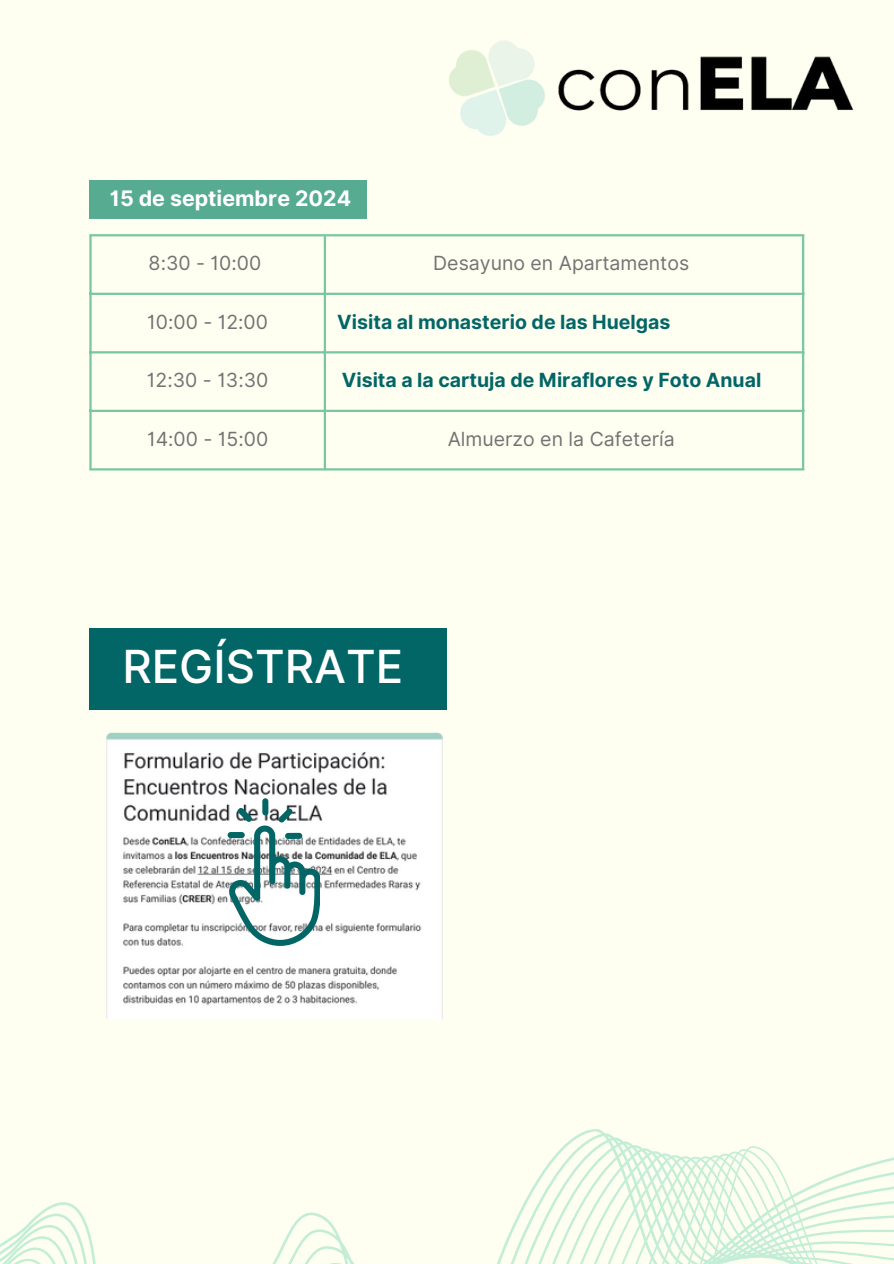
<style>
.page{position:relative;width:894px;height:1264px;background:#fff}
.page>*{position:absolute;margin:0;border:0;box-sizing:border-box;transform-origin:0 0}
.t1{font:500 45.6px "Inter";color:#fff}
.t2{font:700 21.3px "Inter";color:#fff}
.t3{font:19.5px "Inter";color:#737373}
.t4{font:700 19.5px "Inter";color:#036666}
</style>
<div class="page">
<div style="left:0;top:0;width:893px;height:1263px;background:#fefff1"></div>
<svg style="left:0;top:1129px;width:893px;height:134px"></svg>
<img style="left:449px;top:40px;width:405px;height:96px">
<hr style="left:89px;top:236px;width:3px;height:232px;background:#78c6a3">
<hr style="left:323px;top:236px;width:3px;height:232px;background:#78c6a3">
<hr style="left:801px;top:236px;width:3px;height:232px;background:#78c6a3">
<hr style="left:89px;top:234px;width:715px;height:2px;background:#78c6a3">
<hr style="left:89px;top:293px;width:715px;height:2px;background:#78c6a3">
<hr style="left:89px;top:351px;width:715px;height:2px;background:#78c6a3">
<hr style="left:89px;top:410px;width:715px;height:2px;background:#78c6a3">
<hr style="left:89px;top:468px;width:715px;height:2px;background:#78c6a3">
<div style="left:89px;top:180px;width:278px;height:38px;background:#56ab91"></div>
<div style="left:89px;top:628px;width:357px;height:81px;background:#036666"></div>
<img style="left:106px;top:732px;width:337px;height:286px">
<svg style="left:229px;top:798px;width:91px;height:147px"></svg>
<p class="t2" style="left:110px;top:186px;width:243px">15 de septiembre 2024</p>
<p class="t3" style="left:149px;top:251px;width:114px">8:30 - 10:00</p>
<p class="t3" style="left:433px;top:251px;width:257px">Desayuno en Apartamentos</p>
<p class="t3" style="left:147px;top:310px;width:122px">10:00 - 12:00</p>
<p class="t4" style="left:337px;top:310px;width:335px">Visita al monasterio de las Huelgas</p>
<p class="t3" style="left:147px;top:368px;width:123px">12:30 - 13:30</p>
<p class="t4" style="left:342px;top:368px;width:421px">Visita a la cartuja de Miraflores y Foto Anual</p>
<p class="t3" style="left:147px;top:427px;width:123px">14:00 - 15:00</p>
<p class="t3" style="left:447px;top:427px;width:228px">Almuerzo en la Cafetería</p>
<h1 class="t1" style="left:122px;top:639px;width:282px">REGÍSTRATE</h1>
</div>
